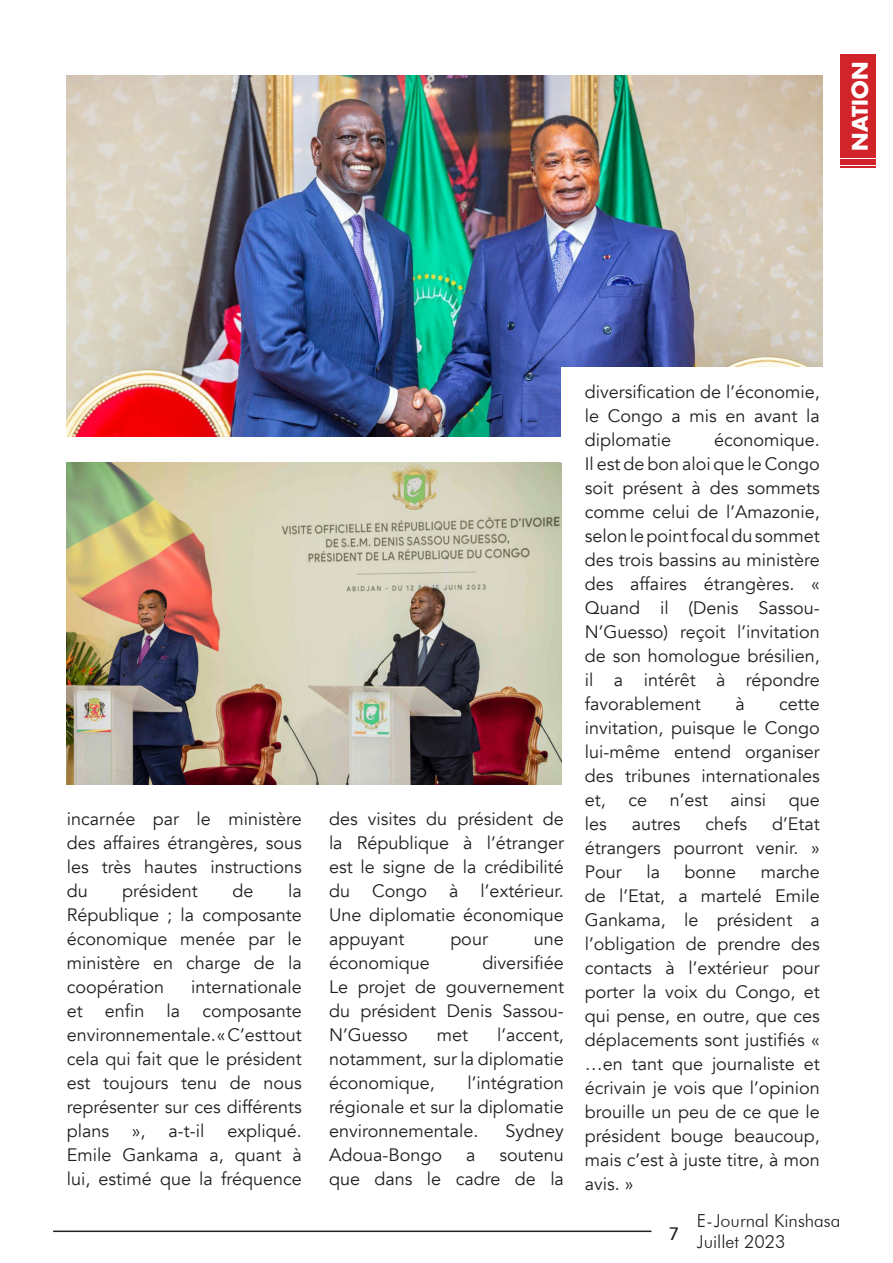
<style>
.page{position:relative;width:893px;height:1263px;background:#fff}
.page>*{position:absolute;margin:0;border:0;box-sizing:border-box;transform-origin:0 0}
.t1{font:700 21px "Futura LT";color:#fff}
.t2{font:18px/24px "Avenir";color:#231f20;text-align:justify}
.t3{font:300 18px/21.6px "Futura BT";color:#231f20}
.t4{font:500 18px "Avenir";color:#231f20}
</style>
<div class="page">
<img style="left:67px;top:76px;width:755px;height:361px">
<img style="left:67px;top:463px;width:494px;height:322px">
<div style="left:561px;top:367px;width:265px;height:96px;background:#fff"></div>
<div style="left:840px;top:54px;width:35px;height:103px;background:#d1232a"></div>
<hr style="left:840px;top:166px;width:35px;height:1px;background:#d1232a">
<hr style="left:840px;top:161px;width:35px;height:3px;background:#d1232a">
<hr style="left:840px;top:159px;width:35px;height:2px;background:#d1232a">
<hr style="left:53px;top:1230px;width:598px;height:2px;background:#231f20">
<p class="t1" style="left:846px;top:151px;width:90px;rotate:-90deg">NATION</p>
<p class="t2" style="left:67px;top:807px;width:236px">incarnée par le ministère des affaires étrangères, sous les très hautes instructions du</p>
<p class="t2" style="left:67px;top:879px;width:236px;text-indent:221px">la République ; la composante économique menée par le ministère en charge de la coopération</p>
<p class="t2" style="left:122px;top:879px;width:77px">président</p>
<p class="t2" style="left:232px;top:879px;width:23px">de</p>
<p class="t2" style="left:67px;top:975px;width:237px;text-indent:124px">internationale et enfin la composante environnementale. « C’est tout cela qui fait que le président est toujours tenu de nous représenter sur ces différents plans</p>
<p class="t2" style="left:67px;top:1119px;width:236px;text-indent:161px">expliqué.<br>Emile Gankama a, quant à lui, estimé que la fréquence</p>
<p class="t2" style="left:132px;top:1119px;width:15px">»,</p>
<p class="t2" style="left:169px;top:1119px;width:37px">a-t-il</p>
<p class="t2" style="left:329px;top:807px;width:236px">des visites du président de la République à l’étranger est le signe de la crédibilité du Congo à l’extérieur.<br>Une diplomatie économique appuyant</p>
<p class="t2" style="left:450px;top:927px;width:39px">pour</p>
<p class="t2" style="left:534px;top:927px;width:32px">une</p>
<p class="t2" style="left:329px;top:951px;width:236px;text-indent:153px">diversifiée Le projet de gouvernement du président Denis Sassou-N’Guesso</p>
<p class="t2" style="left:329px;top:951px;width:102px">économique</p>
<p class="t2" style="left:329px;top:1023px;width:236px;text-indent:168px">l’accent, notamment, sur la diplomatie économique,</p>
<p class="t2" style="left:437px;top:1023px;width:33px">met</p>
<p class="t2" style="left:329px;top:1071px;width:236px;text-indent:138px">l’intégration régionale et sur la diplomatie environnementale.</p>
<p class="t2" style="left:506px;top:1119px;width:60px">Sydney</p>
<p class="t2" style="left:329px;top:1143px;width:115px">Adoua-Bongo</p>
<p class="t2" style="left:466px;top:1143px;width:11px">a</p>
<p class="t2" style="left:329px;top:1143px;width:236px;text-align:right">soutenu<br>que dans le cadre de la</p>
<p class="t2" style="left:585px;top:380px;width:236px">diversification de l’économie, le Congo a mis en avant la diplomatie</p>
<p class="t2" style="left:585px;top:428px;width:236px;text-indent:129px">économique.<br>Il est de bon aloi que le Congo soit présent à des sommets comme celui de l’Amazonie, selon le point focal du sommet des trois bassins au ministère des affaires étrangères. « Quand il (Denis Sassou-N’Guesso) reçoit l’invitation de son homologue brésilien, il a intérêt à répondre favorablement</p>
<p class="t2" style="left:735px;top:692px;width:11px">à</p>
<p class="t2" style="left:585px;top:692px;width:236px;text-indent:194px">cette invitation, puisque le Congo lui-même entend organiser des tribunes internationales et,</p>
<p class="t2" style="left:628px;top:788px;width:20px">ce</p>
<p class="t2" style="left:670px;top:788px;width:40px">n’est</p>
<p class="t2" style="left:731px;top:788px;width:37px">ainsi</p>
<p class="t2" style="left:789px;top:788px;width:33px">que</p>
<p class="t2" style="left:585px;top:812px;width:23px">les</p>
<p class="t2" style="left:632px;top:812px;width:50px">autres</p>
<p class="t2" style="left:705px;top:812px;width:43px">chefs</p>
<p class="t2" style="left:585px;top:812px;width:236px;text-indent:187px">d’Etat étrangers pourront venir. » Pour</p>
<p class="t2" style="left:585px;top:860px;width:236px;text-indent:176px">marche de l’Etat, a martelé Emile Gankama, le président a l’obligation de prendre des contacts à l’extérieur pour porter la voix du Congo, et qui pense, en outre, que ces déplacements sont justifiés « …en tant que journaliste et écrivain je vois que l’opinion brouille un peu de ce que le président bouge beaucoup, mais c’est à juste titre, à mon avis. »</p>
<p class="t2" style="left:646px;top:860px;width:15px">la</p>
<p class="t2" style="left:685px;top:860px;width:53px">bonne</p>
<p class="t4" style="left:669px;top:1218px;width:12px">7</p>
<p class="t3" style="left:697px;top:1209px;width:145px">E-Journal Kinshasa<br>Juillet 2023</p>
</div>
